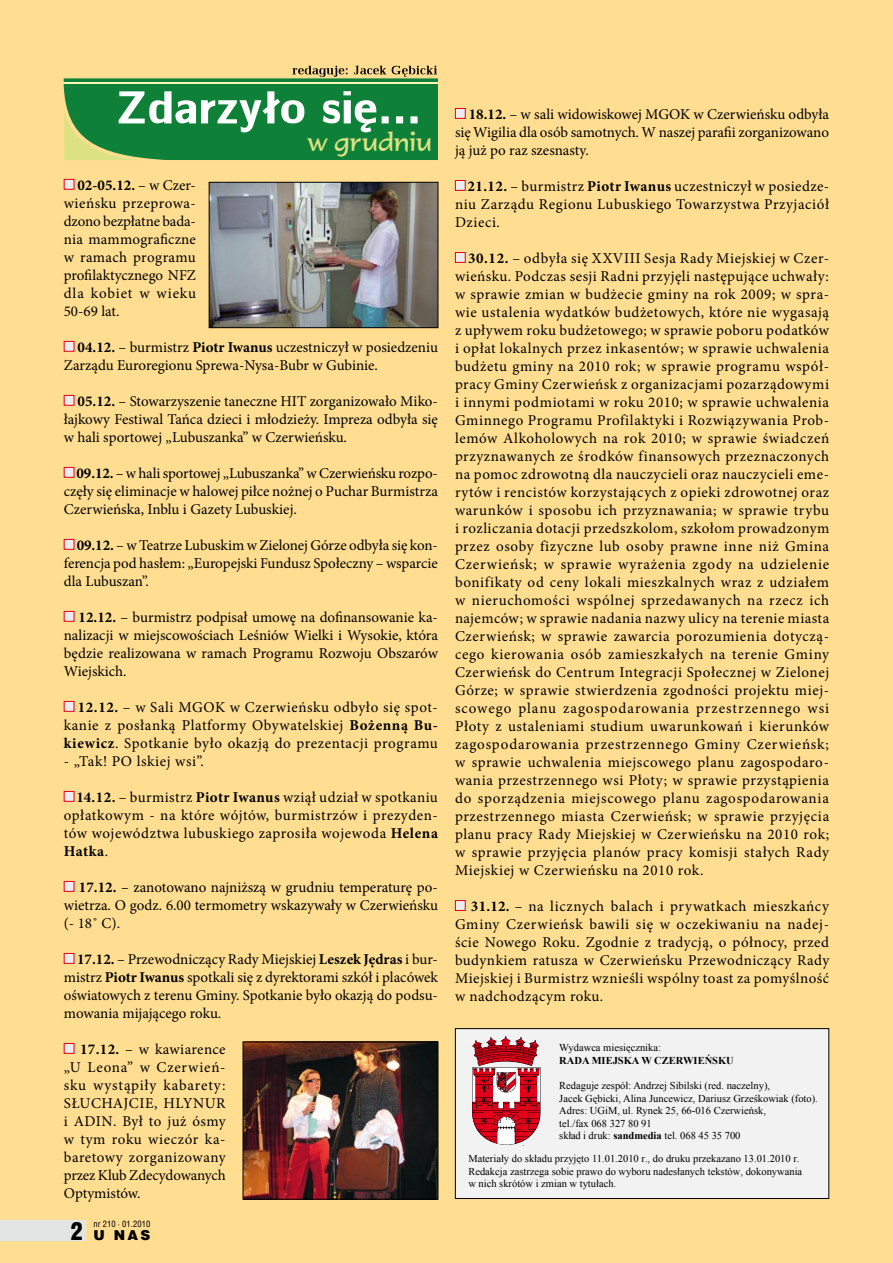
<style>
.page{position:relative;width:893px;height:1263px;background:#ffde92}
.page>*{position:absolute;margin:0;border:0;box-sizing:border-box;transform-origin:0 0}
.t1{font:25.5px "FL Standardowy 8";color:#dce282}
.t2{font:15px/18px "Minion Pro";color:#000;text-align:justify}
.t3{font:15px "Minion Pro";letter-spacing:.04em;color:#000}
.t4{font:900 13.65px "Switzerland";color:#000}
.t5{font:10.5px/12.6px "Times New Roman";color:#000}
.t6{font:700 10.5px "Times New Roman";color:#000}
.t7{font:8.55px "Switzerland Condensed";letter-spacing:.01em;color:#000}
.s1{font-weight:700}
</style>
<div class="page">
<div style="left:0;top:1220px;width:85px;height:20px;background:#e3e4e4"></div>
<div style="left:455px;top:1029px;width:374px;height:169px;background:#f2f2f3"></div>
<div style="left:455px;top:1028px;width:374px;height:171px;border:1px solid #000"></div>
<svg style="left:472px;top:1036px;width:68px;height:109px"></svg>
<svg style="left:64px;top:66px;width:374px;height:95px;background:#539d5c"></svg>
<div style="left:64px;top:179px;width:10px;height:10px;background:#ececed"></div>
<div style="left:64px;top:179px;width:10px;height:11px;border:1px solid #e2001a"></div>
<div style="left:64px;top:341px;width:10px;height:10px;background:#ececed"></div>
<div style="left:64px;top:341px;width:10px;height:11px;border:1px solid #e2001a"></div>
<div style="left:64px;top:395px;width:10px;height:10px;background:#ececed"></div>
<div style="left:64px;top:395px;width:10px;height:11px;border:1px solid #e2001a"></div>
<div style="left:64px;top:467px;width:10px;height:10px;background:#ececed"></div>
<div style="left:64px;top:467px;width:10px;height:11px;border:1px solid #e2001a"></div>
<div style="left:64px;top:539px;width:10px;height:10px;background:#ececed"></div>
<div style="left:64px;top:539px;width:10px;height:11px;border:1px solid #e2001a"></div>
<div style="left:64px;top:611px;width:10px;height:10px;background:#ececed"></div>
<div style="left:64px;top:611px;width:10px;height:11px;border:1px solid #e2001a"></div>
<div style="left:64px;top:701px;width:10px;height:10px;background:#ececed"></div>
<div style="left:64px;top:701px;width:10px;height:11px;border:1px solid #e2001a"></div>
<div style="left:64px;top:791px;width:10px;height:10px;background:#ececed"></div>
<div style="left:64px;top:791px;width:10px;height:11px;border:1px solid #e2001a"></div>
<div style="left:64px;top:881px;width:10px;height:10px;background:#ececed"></div>
<div style="left:64px;top:881px;width:10px;height:11px;border:1px solid #e2001a"></div>
<div style="left:64px;top:953px;width:10px;height:10px;background:#ececed"></div>
<div style="left:64px;top:953px;width:10px;height:11px;border:1px solid #e2001a"></div>
<div style="left:64px;top:1043px;width:10px;height:10px;background:#ececed"></div>
<div style="left:64px;top:1043px;width:10px;height:11px;border:1px solid #e2001a"></div>
<div style="left:455px;top:108px;width:10px;height:10px;background:#ececed"></div>
<div style="left:455px;top:108px;width:11px;height:11px;border:1px solid #e2001a"></div>
<div style="left:455px;top:180px;width:10px;height:10px;background:#ececed"></div>
<div style="left:455px;top:180px;width:11px;height:11px;border:1px solid #e2001a"></div>
<div style="left:455px;top:252px;width:10px;height:10px;background:#ececed"></div>
<div style="left:455px;top:252px;width:11px;height:11px;border:1px solid #e2001a"></div>
<div style="left:455px;top:900px;width:10px;height:10px;background:#ececed"></div>
<div style="left:455px;top:900px;width:11px;height:11px;border:1px solid #e2001a"></div>
<img style="left:211px;top:184px;width:225px;height:142px">
<div style="left:209px;top:182px;width:229px;height:146px;border:1px solid #000"></div>
<img style="left:245px;top:1043px;width:191px;height:154px">
<div style="left:243px;top:1041px;width:195px;height:158px;border:1px solid #000"></div>
<h1 class="t1" style="left:308px;top:124px;width:126px">w grudniu</h1>
<p class="t2" style="left:64px;top:176px;width:134px;text-indent:14px"><span class="s1">02-05.12.</span> – w Czer&shy;wieńsku przeprowa&shy;dzono bezpłatne bada&shy;nia mammograficzne w ramach programu profilaktycznego NFZ dla kobiet w wieku 50-69 lat.</p>
<p class="t2" style="left:64px;top:338px;width:376px;text-indent:14px"><span class="s1">04.12.</span> – burmistrz <span class="s1">Piotr Iwanus</span> uczestniczył w posiedzeniu<br>Zarządu Euroregionu Sprewa-Nysa-Bubr w Gubinie.</p>
<p class="t2" style="left:64px;top:392px;width:376px;text-indent:14px"><span class="s1">05.12.</span> – Stowarzyszenie taneczne HIT zorganizowało Miko&shy;łajkowy Festiwal Tańca dzieci i młodzieży. Impreza odbyła się w hali sportowej „Lubuszanka” w Czerwieńsku.</p>
<p class="t2" style="left:64px;top:464px;width:376px;text-indent:13px"><span class="s1">09.12.</span> – w hali sportowej „Lubuszanka” w Czerwieńsku rozpo&shy;częły się eliminacje w halowej piłce nożnej o Puchar Burmistrza Czerwieńska, Inblu i Gazety Lubuskiej.</p>
<p class="t2" style="left:64px;top:536px;width:376px;text-indent:13px"><span class="s1">09.12.</span> – w Teatrze Lubuskim w Zielonej Górze odbyła się kon&shy;ferencja pod hasłem: „Europejski Fundusz Społeczny – wsparcie dla Lubuszan”.</p>
<p class="t2" style="left:64px;top:608px;width:376px;text-indent:15px"><span class="s1">12.12.</span> – burmistrz podpisał umowę na dofinansowanie ka&shy;nalizacji w miejscowościach Leśniów Wielki i Wysokie, która będzie realizowana w ramach Programu Rozwoju Obszarów Wiejskich.</p>
<p class="t2" style="left:64px;top:698px;width:376px;text-indent:14px"><span class="s1">12.12.</span> – w Sali MGOK w Czerwieńsku odbyło się spot&shy;kanie z posłanką Platformy Obywatelskiej <span class="s1">Bożenną Bu&shy;kiewicz</span>. Spotkanie było okazją do prezentacji programu</p>
<p class="t3" style="left:64px;top:751px;width:142px">- „Tak! PO lskiej wsi”.</p>
<p class="t2" style="left:64px;top:788px;width:376px;text-indent:13px"><span class="s1">14.12.</span> – burmistrz <span class="s1">Piotr Iwanus</span> wziął udział w spotkaniu opłatkowym - na które wójtów, burmistrzów i prezyden&shy;tów województwa lubuskiego zaprosiła wojewoda <span class="s1">Helena Hatka</span>.</p>
<p class="t2" style="left:64px;top:878px;width:376px;text-indent:15px"><span class="s1">17.12.</span> – zanotowano najniższą w grudniu temperaturę po&shy;wietrza. O godz. 6.00 termometry wskazywały w Czerwieńsku (- 18˚ C).</p>
<p class="t2" style="left:64px;top:950px;width:376px;text-indent:13px"><span class="s1">17.12.</span> – Przewodniczący Rady Miejskiej <span class="s1">Leszek Jędras</span> i bur&shy;mistrz <span class="s1">Piotr Iwanus</span> spotkali się z dyrektorami szkół i placówek oświatowych z terenu Gminy. Spotkanie było okazją do podsu&shy;mowania mijającego roku.</p>
<p class="t2" style="left:64px;top:1040px;width:163px;text-indent:16px"><span class="s1">17.12.</span> – w kawiarence „U Leona” w Czerwień&shy;sku wystąpiły kabarety:<br>SŁUCHAJCIE, HLYNUR i ADIN. Był to już ósmy w tym roku wieczór ka&shy;baretowy zorganizowany przez Klub Zdecydowanych Optymistów.</p>
<p class="t7" style="left:93px;top:1219px;width:59px">nr 210 • 01.2010</p>
<p class="t4" style="left:93px;top:1227px;width:59px">U NAS</p>
<p class="t2" style="left:455px;top:105px;width:376px;text-indent:14px"><span class="s1">18.12.</span> – w sali widowiskowej MGOK w Czerwieńsku odbyła się Wigilia dla osób samotnych. W naszej parafii zorganizowano ją już po raz szesnasty.</p>
<p class="t2" style="left:455px;top:177px;width:376px;text-indent:13px"><span class="s1">21.12.</span> – burmistrz <span class="s1">Piotr Iwanus</span> uczestniczył w posiedze&shy;niu Zarządu Regionu Lubuskiego Towarzystwa Przyjaciół Dzieci.</p>
<p class="t2" style="left:455px;top:249px;width:376px;text-indent:13px"><span class="s1">30.12.</span> – odbyła się XXVIII Sesja Rady Miejskiej w Czer&shy;wieńsku. Podczas sesji Radni przyjęli następujące uchwały: w sprawie zmian w budżecie gminy na rok 2009; w spra&shy;wie ustalenia wydatków budżetowych, które nie wygasają z upływem roku budżetowego; w sprawie poboru podatków i opłat lokalnych przez inkasentów; w sprawie uchwalenia budżetu gminy na 2010 rok; w sprawie programu współ&shy;pracy Gminy Czerwieńsk z organizacjami pozarządowymi i innymi podmiotami w roku 2010; w sprawie uchwalenia Gminnego Programu Profilaktyki i Rozwiązywania Prob&shy;lemów Alkoholowych na rok 2010; w sprawie świadczeń przyznawanych ze środków finansowych przeznaczonych na pomoc zdrowotną dla nauczycieli oraz nauczycieli eme&shy;rytów i rencistów korzystających z opieki zdrowotnej oraz warunków i sposobu ich przyznawania; w sprawie trybu i rozliczania dotacji przedszkolom, szkołom prowadzonym przez osoby fizyczne lub osoby prawne inne niż Gmina Czerwieńsk; w sprawie wyrażenia zgody na udzielenie bonifikaty od ceny lokali mieszkalnych wraz z udziałem w nieruchomości wspólnej sprzedawanych na rzecz ich najemców; w sprawie nadania nazwy ulicy na terenie miasta Czerwieńsk; w sprawie zawarcia porozumienia dotyczą&shy;cego kierowania osób zamieszkałych na terenie Gminy Czerwieńsk do Centrum Integracji Społecznej w Zielonej Górze; w sprawie stwierdzenia zgodności projektu miej&shy;scowego planu zagospodarowania przestrzennego wsi Płoty z ustaleniami studium uwarunkowań i kierunków zagospodarowania przestrzennego Gminy Czerwieńsk; w sprawie uchwalenia miejscowego planu zagospodaro&shy;wania przestrzennego wsi Płoty; w sprawie przystąpienia do sporządzenia miejscowego planu zagospodarowania przestrzennego miasta Czerwieńsk; w sprawie przyjęcia planu pracy Rady Miejskiej w Czerwieńsku na 2010 rok; w sprawie przyjęcia planów pracy komisji stałych Rady Miejskiej w Czerwieńsku na 2010 rok.</p>
<p class="t2" style="left:455px;top:897px;width:376px;text-indent:16px"><span class="s1">31.12.</span> – na licznych balach i prywatkach mieszkańcy Gminy Czerwieńsk bawili się w oczekiwaniu na nadej&shy;ście Nowego Roku. Zgodnie z tradycją, o północy, przed budynkiem ratusza w Czerwieńsku Przewodniczący Rady Miejskiej i Burmistrz wznieśli wspólny toast za pomyślność w nadchodzącym roku.</p>
<p class="t5" style="left:559px;top:1041px;width:103px">Wydawca miesięcznika:</p>
<p class="t6" style="left:559px;top:1053px;width:176px">RADA MIEJ-SKA W CZERWIEŃSKU</p>
<p class="t5" style="left:559px;top:1079px;width:260px">Redaguje zespół: Andrzej Sibilski (red. naczelny),<br>Jacek Gę-bic-ki, Alina Jun-ce-wicz, Dariusz Grześkowiak (foto).<br>Adres: UGiM, ul. Rynek 25, 66-016 Czer-wieńsk,<br>tel./fax 068 327 80 91<br>skład i druk: <span class="s1">sandmedia</span> tel. 068 45 35 700</p>
<p class="t5" style="left:468px;top:1152px;width:335px">Materiały do składu przyjęto 11.01.2010 r., do dru-ku przekazano 13.01.2010 r.<br>Redakcja za-strze-ga sobie prawo do wy-bo-ru nadesłanych tekstów, do-ko-ny-wa-nia w nich skró-tów i zmian w tytułach.</p>
</div>
